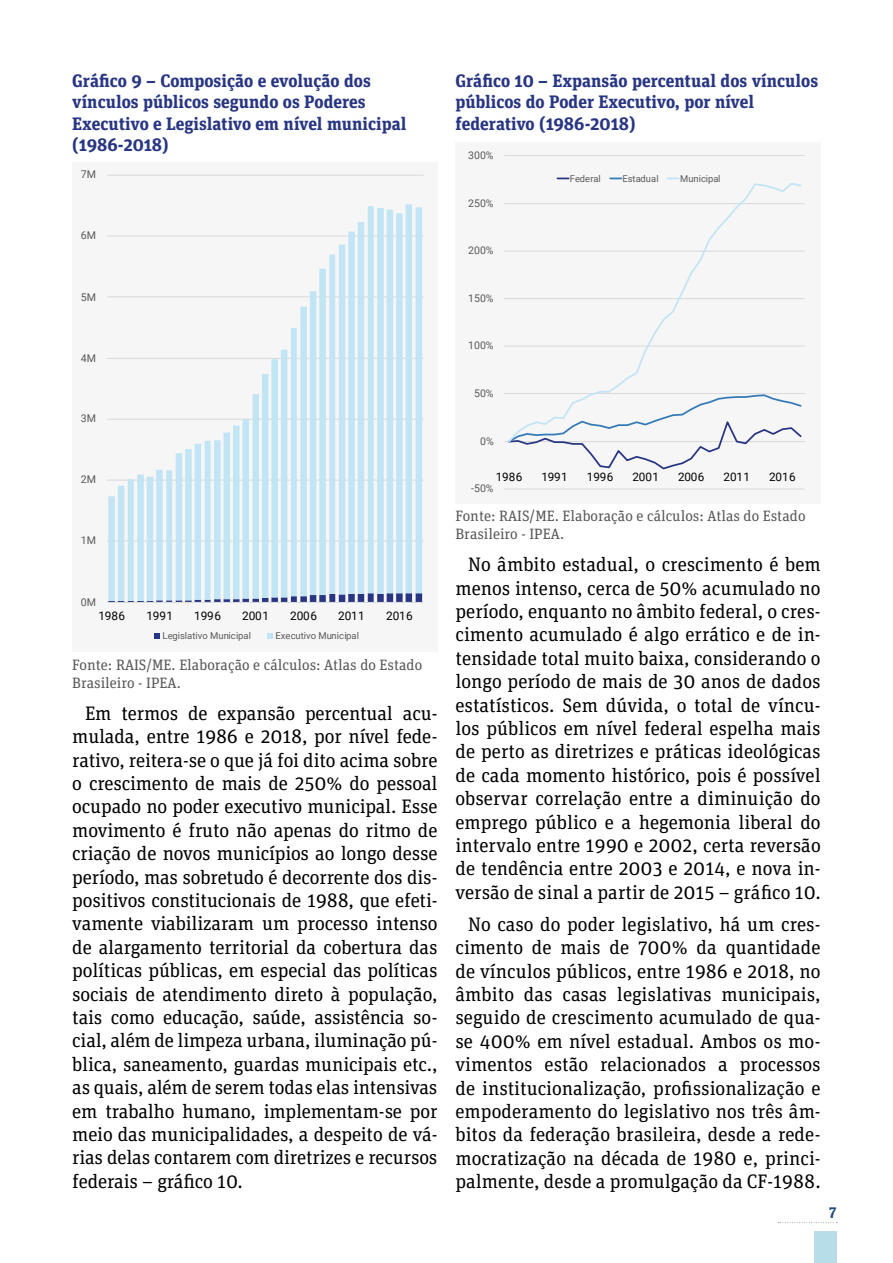
<style>
.page{position:relative;width:893px;height:1263px;background:#fff}
.page>*{position:absolute;margin:0;border:0;box-sizing:border-box;transform-origin:0 0}
.TEXTO{font:19.5px/23.4px "Unit Slab Pro";color:#000;text-align:justify}
.Titulo_Gráfico{font:700 18px/21.6px "Unit Slab Pro";color:#283583}
.Legenda_Gráfico{font:15px/18px "Unit Slab Pro";color:#575756}
.t1{font:700 15px "Unit Slab Pro";color:#1f497d}
.t2{font:11.85px "Roboto";letter-spacing:-.01em;color:#000}
.t3{font:11.7px "Roboto";letter-spacing:-.01em;color:#000}
.t4{font:10.65px "Roboto";letter-spacing:-.005em;color:#595959}
.t5{font:10.5px "Roboto";letter-spacing:-.005em;color:#595959}
.t6{font:9.45px "Roboto";letter-spacing:.005em;color:#595959}
.t7{font:9.3px "Roboto";color:#595959}
</style>
<div class="page">
<svg style="left:778px;top:1222px;width:59px;height:1px"></svg>
<div style="left:814px;top:1231px;width:23px;height:32px;background:#b6dde8"></div>
<div style="left:72px;top:163px;width:365px;height:489px;background:#f6f6f6"></div>
<hr style="left:107px;top:541px;width:317px;height:1px;background:#d9d9d9">
<hr style="left:107px;top:480px;width:317px;height:1px;background:#d9d9d9">
<hr style="left:107px;top:419px;width:317px;height:1px;background:#d9d9d9">
<hr style="left:107px;top:358px;width:317px;height:1px;background:#d9d9d9">
<hr style="left:107px;top:297px;width:317px;height:1px;background:#d9d9d9">
<hr style="left:107px;top:236px;width:317px;height:1px;background:#d9d9d9">
<hr style="left:107px;top:175px;width:317px;height:1px;background:#d9d9d9">
<svg style="left:108px;top:601px;width:314px;height:1px"></svg>
<svg style="left:108px;top:204px;width:314px;height:397px"></svg>
<hr style="left:107px;top:602px;width:317px;height:1px;background:#d9d9d9">
<svg style="left:154px;top:633px;width:6px;height:6px"></svg>
<svg style="left:267px;top:633px;width:6px;height:6px"></svg>
<div style="left:457px;top:142px;width:362px;height:361px;background:#f6f6f6"></div>
<hr style="left:504px;top:489px;width:301px;height:1px;background:#d9d9d9">
<hr style="left:504px;top:393px;width:301px;height:1px;background:#d9d9d9">
<hr style="left:504px;top:346px;width:301px;height:1px;background:#d9d9d9">
<hr style="left:504px;top:298px;width:301px;height:1px;background:#d9d9d9">
<hr style="left:504px;top:251px;width:301px;height:1px;background:#d9d9d9">
<hr style="left:504px;top:203px;width:301px;height:1px;background:#d9d9d9">
<hr style="left:504px;top:155px;width:301px;height:1px;background:#d9d9d9">
<hr style="left:504px;top:441px;width:301px;height:1px;background:#d9d9d9">
<svg style="left:525px;top:444px;width:221px;height:26px"></svg>
<svg style="left:506px;top:183px;width:297px;height:261px"></svg>
<svg style="left:557px;top:178px;width:12px;height:1px"></svg>
<p class="Titulo_Gráfico" style="left:72px;top:68px;width:336px">Gráfico 9 – Composição e evolução dos vínculos públicos segundo os Poderes<br>Executivo e Legislativo em nível municipal (1986-2018)</p>
<p class="t4" style="left:81px;top:167px;width:17px">7M</p>
<p class="t4" style="left:81px;top:228px;width:17px">6M</p>
<p class="t4" style="left:81px;top:289px;width:17px">5M</p>
<p class="t4" style="left:81px;top:350px;width:17px">4M</p>
<p class="t4" style="left:81px;top:411px;width:17px">3M</p>
<p class="t4" style="left:81px;top:472px;width:17px">2M</p>
<p class="t4" style="left:81px;top:533px;width:17px">1M</p>
<p class="t4" style="left:81px;top:594px;width:17px">0M</p>
<p class="t2" style="left:98px;top:608px;width:28px">1986</p>
<p class="t2" style="left:146px;top:608px;width:28px">1991</p>
<p class="t2" style="left:194px;top:608px;width:28px">1996</p>
<p class="t2" style="left:242px;top:608px;width:28px">2001</p>
<p class="t2" style="left:290px;top:608px;width:28px">2006</p>
<p class="t2" style="left:338px;top:608px;width:28px">2011</p>
<p class="t2" style="left:386px;top:608px;width:28px">2016</p>
<p class="t6" style="left:162px;top:629px;width:90px">Legislativo Municipal</p>
<p class="t6" style="left:275px;top:629px;width:85px">Executivo Municipal</p>
<p class="Legenda_Gráfico" style="left:72px;top:655px;width:351px">Fonte: RAIS/ME. Elaboração e cálculos: Atlas do Estado<br>Brasileiro - IPEA.</p>
<p class="TEXTO" style="left:72px;top:701px;width:367px;text-indent:13px">Em termos de expansão percentual acu&shy;mulada, entre 1986 e 2018, por nível fede&shy;rativo, reitera-se o que já foi dito acima sobre o crescimento de mais de 250% do pessoal ocupado no poder executivo municipal. Esse movimento é fruto não apenas do ritmo de criação de novos municípios ao longo desse período, mas sobretudo é decorrente dos dis&shy;positivos constitucionais de 1988, que efeti&shy;vamente viabilizaram um processo intenso de alargamento territorial da cobertura das políticas públicas, em especial das políticas sociais de atendimento direto à população, tais como educação, saúde, assistência so&shy;cial, além de limpeza urbana, iluminação pú&shy;blica, saneamento, guardas municipais etc., as quais, além de serem todas elas intensivas em trabalho humano, implementam-se por meio das municipalidades, a despeito de vá&shy;rias delas contarem com diretrizes e recursos federais – gráfico 10.</p>
<p class="Titulo_Gráfico" style="left:455px;top:68px;width:364px">Gráfico 10 – Expansão percentual dos vínculos públicos do Poder Executivo, por nível federativo (1986-2018)</p>
<p class="t5" style="left:468px;top:148px;width:27px">300%</p>
<p class="t5" style="left:468px;top:196px;width:27px">250%</p>
<p class="t5" style="left:468px;top:243px;width:27px">200%</p>
<p class="t5" style="left:468px;top:291px;width:27px">150%</p>
<p class="t5" style="left:468px;top:338px;width:27px">100%</p>
<p class="t7" style="left:570px;top:172px;width:32px">Federal</p>
<p class="t7" style="left:622px;top:172px;width:38px">Estadual</p>
<p class="t7" style="left:680px;top:172px;width:42px">Municipal</p>
<p class="t5" style="left:474px;top:386px;width:21px">50%</p>
<p class="t5" style="left:480px;top:434px;width:15px">0%</p>
<p class="t3" style="left:496px;top:469px;width:28px">1986</p>
<p class="t3" style="left:541px;top:469px;width:28px">1991</p>
<p class="t3" style="left:587px;top:469px;width:28px">1996</p>
<p class="t3" style="left:632px;top:469px;width:28px">2001</p>
<p class="t3" style="left:678px;top:469px;width:28px">2006</p>
<p class="t3" style="left:724px;top:469px;width:28px">2011</p>
<p class="t3" style="left:769px;top:469px;width:28px">2016</p>
<p class="t5" style="left:471px;top:481px;width:24px">-50%</p>
<p class="Legenda_Gráfico" style="left:455px;top:507px;width:351px">Fonte: RAIS/ME. Elaboração e cálculos: Atlas do Estado<br>Brasileiro - IPEA.</p>
<p class="TEXTO" style="left:455px;top:552px;width:367px;text-indent:13px">No âmbito estadual, o crescimento é bem menos intenso, cerca de 50% acumulado no período, enquanto no âmbito federal, o cres&shy;cimento acumulado é algo errático e de in&shy;tensidade total muito baixa, considerando o longo período de mais de 30 anos de dados estatísticos. Sem dúvida, o total de víncu&shy;los públicos em nível federal espelha mais de perto as diretrizes e práticas ideológicas de cada momento histórico, pois é possível observar correlação entre a diminuição do emprego público e a hegemonia liberal do intervalo entre 1990 e 2002, certa reversão de tendência entre 2003 e 2014, e nova in&shy;versão de sinal a partir de 2015 – gráfico 10.</p>
<p class="TEXTO" style="left:455px;top:912px;width:367px;text-indent:13px">No caso do poder legislativo, há um cres&shy;cimento de mais de 700% da quantidade de vínculos públicos, entre 1986 e 2018, no âmbito das casas legislativas municipais, seguido de crescimento acumulado de qua&shy;se 400% em nível estadual. Ambos os mo&shy;vimentos estão relacionados a processos de institucionalização, profissionalização e empoderamento do legislativo nos três âm&shy;bitos da federação brasileira, desde a rede&shy;mocratização na década de 1980 e, princi&shy;palmente, desde a promulgação da CF-1988.</p>
<p class="t1" style="left:829px;top:1201px;width:9px">7</p>
</div>
